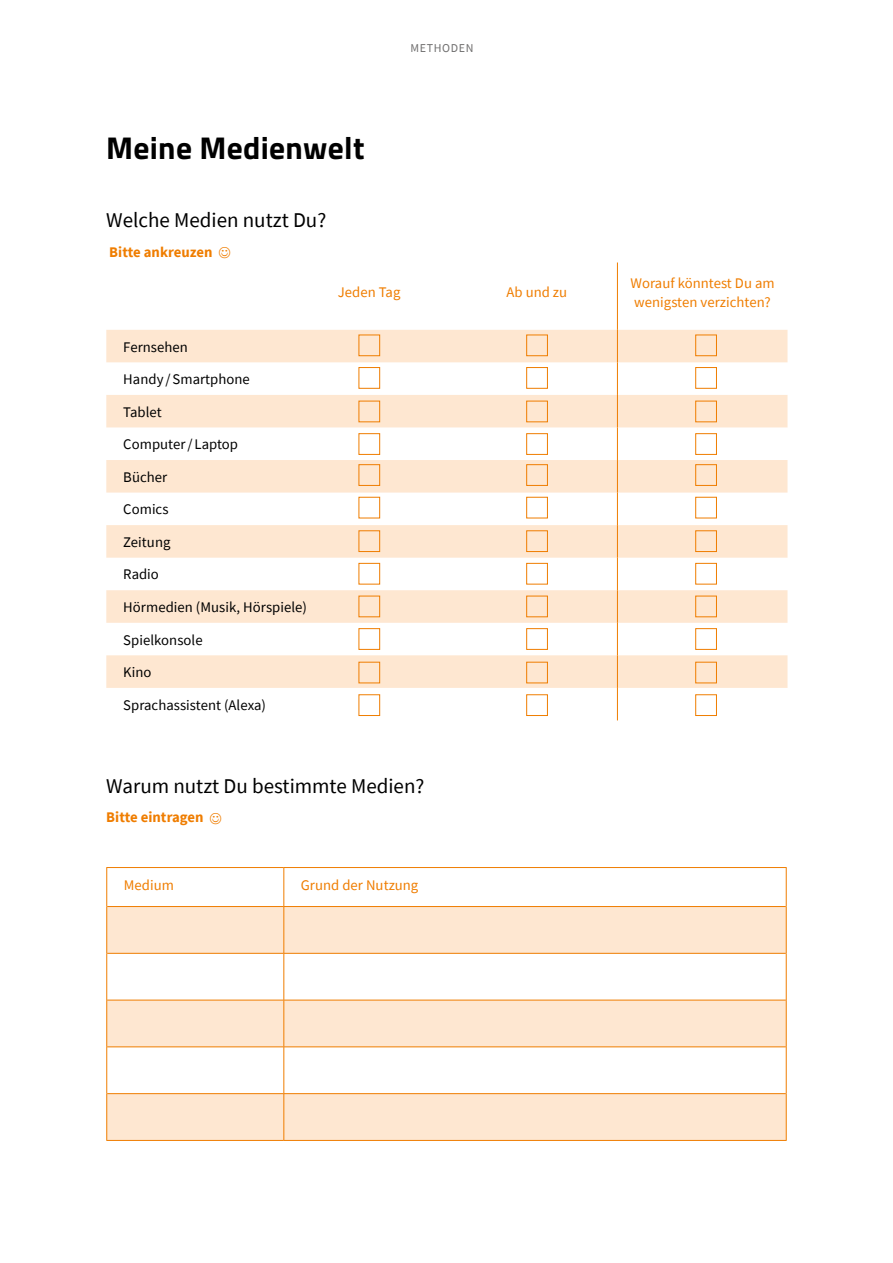
<style>
.page{position:relative;width:893px;height:1263px;background:#fff}
.page>*{position:absolute;margin:0;border:0;box-sizing:border-box;transform-origin:0 0}
.t1{font:700 31.5px "Titillium";letter-spacing:.01em;color:#000}
.t2{font:21px "Source Sans Pro";color:#000}
.t3{font:14.7px "Source Sans Pro";letter-spacing:.005em;color:#000}
.t4{font:14.7px/19.5px "Source Sans Pro";letter-spacing:.005em;color:#ef7d00}
.t5{font:700 14.7px "Source Sans Pro";letter-spacing:.005em;color:#ef7d00}
.t6{font:12px "Source Sans Pro";letter-spacing:.05em;color:#706f6f}
</style>
<div class="page">
<svg style="left:106px;top:330px;width:681px;height:358px;fill:#fee7d1"></svg>
<hr style="left:617px;top:262px;width:1px;height:68px;background:#ef7d00">
<hr style="left:617px;top:330px;width:1px;height:32px;background:#ef7d00">
<hr style="left:617px;top:362px;width:1px;height:33px;background:#ef7d00">
<hr style="left:617px;top:395px;width:1px;height:32px;background:#ef7d00">
<hr style="left:617px;top:427px;width:1px;height:33px;background:#ef7d00">
<hr style="left:617px;top:460px;width:1px;height:33px;background:#ef7d00">
<hr style="left:617px;top:493px;width:1px;height:32px;background:#ef7d00">
<hr style="left:617px;top:525px;width:1px;height:33px;background:#ef7d00">
<hr style="left:617px;top:558px;width:1px;height:32px;background:#ef7d00">
<hr style="left:617px;top:590px;width:1px;height:33px;background:#ef7d00">
<hr style="left:617px;top:623px;width:1px;height:32px;background:#ef7d00">
<hr style="left:617px;top:655px;width:1px;height:33px;background:#ef7d00">
<hr style="left:617px;top:688px;width:1px;height:32px;background:#ef7d00">
<svg style="left:107px;top:907px;width:679px;height:233px;fill:#fee7d1"></svg>
<hr style="left:106px;top:868px;width:1px;height:38px;background:#ef7d00">
<hr style="left:106px;top:867px;width:178px;height:1px;background:#ef7d00">
<hr style="left:284px;top:868px;width:1px;height:38px;background:#ef7d00">
<hr style="left:284px;top:867px;width:503px;height:1px;background:#ef7d00">
<hr style="left:786px;top:868px;width:1px;height:38px;background:#ef7d00">
<hr style="left:106px;top:906px;width:1px;height:47px;background:#ef7d00">
<hr style="left:107px;top:906px;width:177px;height:1px;background:#ef7d00">
<hr style="left:284px;top:907px;width:1px;height:46px;background:#ef7d00">
<hr style="left:284px;top:906px;width:502px;height:1px;background:#ef7d00">
<hr style="left:786px;top:906px;width:1px;height:47px;background:#ef7d00">
<hr style="left:106px;top:953px;width:1px;height:47px;background:#ef7d00">
<hr style="left:107px;top:953px;width:177px;height:1px;background:#ef7d00">
<hr style="left:284px;top:953px;width:1px;height:47px;background:#ef7d00">
<hr style="left:284px;top:953px;width:502px;height:1px;background:#ef7d00">
<hr style="left:786px;top:953px;width:1px;height:47px;background:#ef7d00">
<hr style="left:106px;top:1000px;width:1px;height:47px;background:#ef7d00">
<hr style="left:107px;top:1000px;width:177px;height:1px;background:#ef7d00">
<hr style="left:284px;top:1000px;width:1px;height:47px;background:#ef7d00">
<hr style="left:284px;top:1000px;width:502px;height:1px;background:#ef7d00">
<hr style="left:786px;top:1000px;width:1px;height:47px;background:#ef7d00">
<hr style="left:106px;top:1047px;width:1px;height:47px;background:#ef7d00">
<hr style="left:107px;top:1046px;width:177px;height:1px;background:#ef7d00">
<hr style="left:284px;top:1047px;width:1px;height:46px;background:#ef7d00">
<hr style="left:284px;top:1046px;width:502px;height:1px;background:#ef7d00">
<hr style="left:786px;top:1047px;width:1px;height:47px;background:#ef7d00">
<hr style="left:106px;top:1094px;width:1px;height:46px;background:#ef7d00">
<hr style="left:107px;top:1093px;width:177px;height:1px;background:#ef7d00">
<hr style="left:106px;top:1140px;width:178px;height:1px;background:#ef7d00">
<hr style="left:284px;top:1094px;width:1px;height:46px;background:#ef7d00">
<hr style="left:284px;top:1093px;width:502px;height:1px;background:#ef7d00">
<hr style="left:786px;top:1094px;width:1px;height:46px;background:#ef7d00">
<hr style="left:284px;top:1140px;width:503px;height:1px;background:#ef7d00">
<div style="left:358px;top:334px;width:22px;height:22px;border:1px solid #ef7d00"></div>
<div style="left:526px;top:334px;width:22px;height:22px;border:1px solid #ef7d00"></div>
<div style="left:695px;top:334px;width:22px;height:22px;border:1px solid #ef7d00"></div>
<div style="left:358px;top:464px;width:22px;height:22px;border:1px solid #ef7d00"></div>
<div style="left:526px;top:464px;width:22px;height:22px;border:1px solid #ef7d00"></div>
<div style="left:695px;top:464px;width:22px;height:22px;border:1px solid #ef7d00"></div>
<div style="left:526px;top:596px;width:22px;height:21px;border:1px solid #ef7d00"></div>
<div style="left:695px;top:596px;width:22px;height:21px;border:1px solid #ef7d00"></div>
<div style="left:526px;top:401px;width:22px;height:21px;border:1px solid #ef7d00"></div>
<div style="left:695px;top:401px;width:22px;height:21px;border:1px solid #ef7d00"></div>
<div style="left:358px;top:530px;width:22px;height:22px;border:1px solid #ef7d00"></div>
<div style="left:526px;top:530px;width:22px;height:22px;border:1px solid #ef7d00"></div>
<div style="left:695px;top:530px;width:22px;height:22px;border:1px solid #ef7d00"></div>
<div style="left:526px;top:662px;width:22px;height:21px;border:1px solid #ef7d00"></div>
<div style="left:695px;top:662px;width:22px;height:21px;border:1px solid #ef7d00"></div>
<div style="left:358px;top:367px;width:22px;height:22px;border:1px solid #ef7d00"></div>
<div style="left:526px;top:367px;width:22px;height:22px;border:1px solid #ef7d00"></div>
<div style="left:695px;top:367px;width:22px;height:22px;border:1px solid #ef7d00"></div>
<div style="left:526px;top:497px;width:22px;height:21px;border:1px solid #ef7d00"></div>
<div style="left:695px;top:497px;width:22px;height:21px;border:1px solid #ef7d00"></div>
<div style="left:358px;top:628px;width:22px;height:22px;border:1px solid #ef7d00"></div>
<div style="left:526px;top:628px;width:22px;height:22px;border:1px solid #ef7d00"></div>
<div style="left:695px;top:628px;width:22px;height:22px;border:1px solid #ef7d00"></div>
<div style="left:358px;top:433px;width:22px;height:22px;border:1px solid #ef7d00"></div>
<div style="left:526px;top:433px;width:22px;height:22px;border:1px solid #ef7d00"></div>
<div style="left:695px;top:433px;width:22px;height:22px;border:1px solid #ef7d00"></div>
<div style="left:358px;top:563px;width:22px;height:22px;border:1px solid #ef7d00"></div>
<div style="left:526px;top:563px;width:22px;height:22px;border:1px solid #ef7d00"></div>
<div style="left:695px;top:563px;width:22px;height:22px;border:1px solid #ef7d00"></div>
<div style="left:358px;top:694px;width:22px;height:22px;border:1px solid #ef7d00"></div>
<div style="left:526px;top:694px;width:22px;height:22px;border:1px solid #ef7d00"></div>
<div style="left:695px;top:694px;width:22px;height:22px;border:1px solid #ef7d00"></div>
<h1 class="t1" style="left:106px;top:124px;width:260px">Meine Medienwelt</h1>
<h2 class="t2" style="left:106px;top:207px;width:221px">Welche Medien nutzt Du?</h2>
<p class="t5" style="left:109px;top:242px;width:105px">Bitte ankreuzen</p>
<p class="t6" style="left:411px;top:40px;width:64px">METHODEN</p>
<p class="t3" style="left:123px;top:337px;width:66px">Fernsehen</p>
<p class="t3" style="left:123px;top:370px;width:128px">Handy /Smartphone</p>
<p class="t3" style="left:123px;top:402px;width:40px">Tablet</p>
<p class="t3" style="left:123px;top:435px;width:116px">Computer/ Laptop</p>
<p class="t3" style="left:123px;top:467px;width:45px">Bücher</p>
<p class="t3" style="left:123px;top:500px;width:47px">Comics</p>
<p class="t3" style="left:123px;top:532px;width:49px">Zeitung</p>
<p class="t3" style="left:123px;top:565px;width:37px">Radio</p>
<p class="t3" style="left:123px;top:597px;width:185px">Hörmedien (Musik, Hörspiele)</p>
<p class="t3" style="left:123px;top:630px;width:81px">Spielkonsole</p>
<p class="t3" style="left:123px;top:663px;width:30px">Kino</p>
<p class="t3" style="left:123px;top:695px;width:144px">Sprachassistent (Alexa)</p>
<p class="t4" style="left:338px;top:282px;width:64px">Jeden Tag</p>
<p class="t4" style="left:506px;top:282px;width:62px">Ab und zu</p>
<p class="t4" style="left:630px;top:273px;width:146px">Worauf könntest Du am wenigsten verzichten?</p>
<h2 class="t2" style="left:106px;top:772px;width:319px">Warum nutzt Du bestimmte Medien?</h2>
<p class="t5" style="left:106px;top:808px;width:99px">Bitte eintragen</p>
<p class="t4" style="left:124px;top:875px;width:52px">Medium</p>
<p class="t4" style="left:301px;top:875px;width:119px">Grund der Nutzung</p>
</div>
